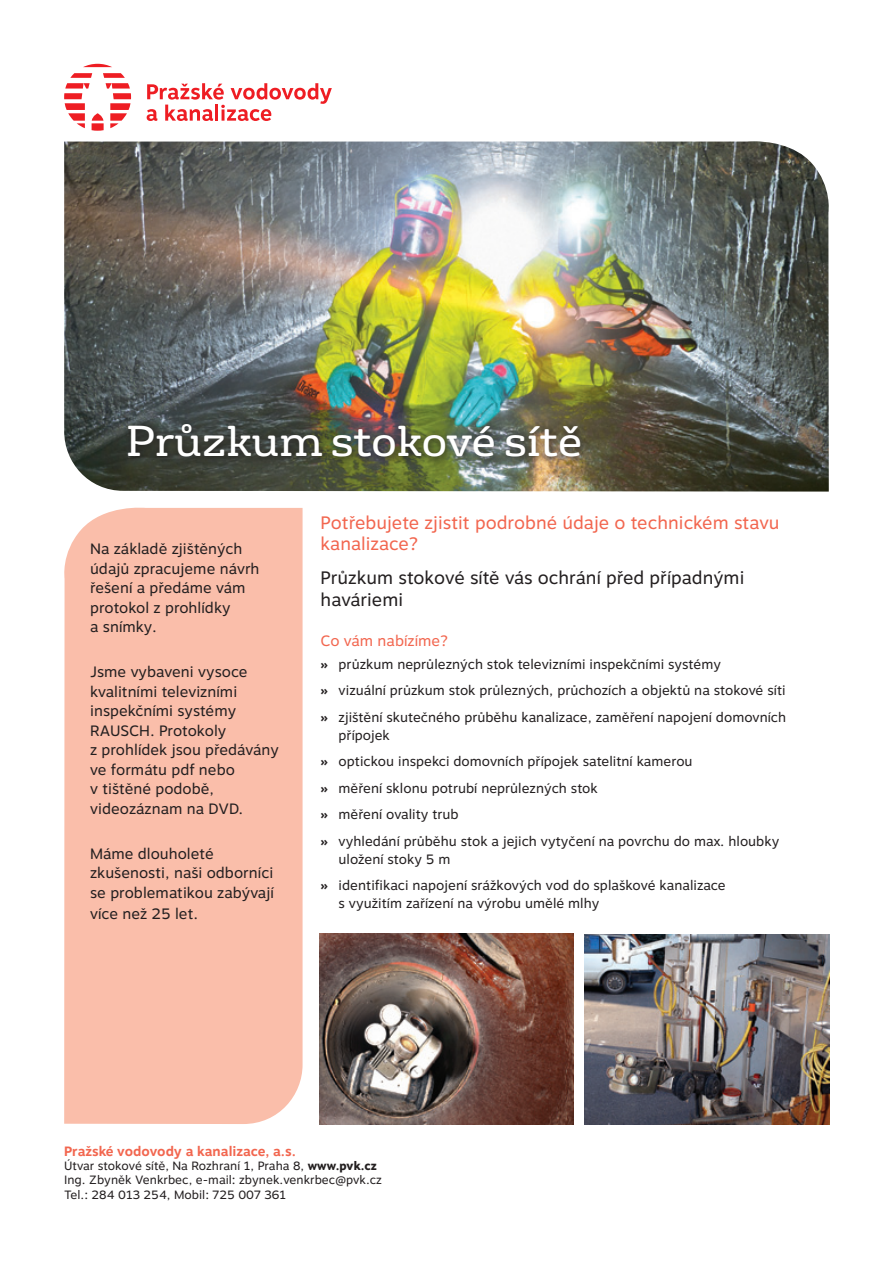
<style>
.page{position:relative;width:893px;height:1263px;background:#fff}
.page>*{position:absolute;margin:0;border:0;box-sizing:border-box;transform-origin:0 0}
.t1{font:42px "FS Rufus";color:#fff}
.t2{font:18px/21.6px "Motiva Sans";color:#f2664f}
.t3{font:18px/21.6px "Motiva Sans";color:#231f20}
.t4{font:15px/19.5px "Motiva Sans";color:#231f20}
.t5{font:15px "Motiva Sans";color:#f2664f}
.t6{font:13.5px/18px "Motiva Sans";color:#231f20}
.t7{font:700 13.5px "Motiva Sans";color:#f2664f}
.t8{font:12px "Motiva Sans";color:#231f20}
.s1{font-weight:800}
</style>
<div class="page">
<div style="left:64px;top:507px;width:239px;height:617px;background:#fabeaa"></div>
<img style="left:64px;top:141px;width:765px;height:351px">
<img style="left:122px;top:418px;width:468px;height:48px">
<svg style="left:83px;top:64px;width:29px;height:3px"></svg>
<svg style="left:64px;top:73px;width:67px;height:58px"></svg>
<svg style="left:147px;top:83px;width:185px;height:38px"></svg>
<img style="left:320px;top:933px;width:253px;height:191px">
<img style="left:584px;top:934px;width:245px;height:190px">
<p class="t1" style="left:126px;top:406px;width:458px">Průzkum stokové sítě</p>
<p class="t4" style="left:90px;top:539px;width:171px">Na základě zjištěných údajů zpracujeme návrh řešení a předáme vám protokol z prohlídky<br>a snímky.</p>
<p class="t4" style="left:90px;top:662px;width:190px">Jsme vybaveni vysoce kvalitními televizními inspekčními systémy<br>RAUSCH. Protokoly<br>z prohlídek jsou předávány ve formátu pdf nebo<br>v tištěné podobě, videozáznam na DVD.</p>
<p class="t4" style="left:90px;top:844px;width:185px">Máme dlouholeté zkušenosti, naši odborníci se problematikou zabývají</p>
<p class="t4" style="left:90px;top:904px;width:110px">více než 25 let.</p>
<p class="t2" style="left:321px;top:512px;width:460px">Potřebujete zjistit podrobné údaje o technickém stavu kanalizace?</p>
<p class="t3" style="left:321px;top:567px;width:425px">Průzkum stokové sítě vás ochrání před případnými haváriemi</p>
<p class="t5" style="left:321px;top:630px;width:129px">Co vám nabízíme?</p>
<p class="t6" style="left:321px;top:655px;width:402px"><span class="s1">»</span> průzkum neprůlezných stok televizními inspekčními systémy</p>
<p class="t6" style="left:321px;top:681px;width:467px"><span class="s1">»</span> vizuální průzkum stok průlezných, průchozích a objektů na stokové síti</p>
<p class="t6" style="left:339px;top:708px;width:449px;text-indent:-18px"><span class="s1">»</span> zjištění skutečného průběhu kanalizace, zaměření napojení domovních přípojek</p>
<p class="t6" style="left:321px;top:752px;width:373px"><span class="s1">»</span> optickou inspekci domovních přípojek satelitní kamerou</p>
<p class="t6" style="left:321px;top:779px;width:279px"><span class="s1">»</span> měření sklonu potrubí neprůlezných stok</p>
<p class="t6" style="left:321px;top:805px;width:140px"><span class="s1">»</span> měření ovality trub</p>
<p class="t6" style="left:339px;top:832px;width:442px;text-indent:-18px"><span class="s1">»</span> vyhledání průběhu stok a jejich vytyčení na povrchu do max. hloubky uložení stoky 5 m</p>
<p class="t6" style="left:339px;top:876px;width:389px;text-indent:-18px"><span class="s1">»</span> identifikaci napojení srážkových vod do splaškové kanalizace s využitím zařízení na výrobu umělé mlhy</p>
<p class="t7" style="left:64px;top:1141px;width:233px">Pražské vodovody a kanalizace, a.s.</p>
<p class="t8" style="left:64px;top:1157px;width:314px">Útvar stokové sítě, Na Rozhraní 1, Praha 8, <span class="s1">www.pvk.cz</span></p>
<p class="t8" style="left:64px;top:1171px;width:319px">Ing. Zbyněk Venkrbec, e-mail: zbynek.venkrbec@pvk.cz</p>
<p class="t8" style="left:64px;top:1186px;width:224px">Tel.: 284 013 254, Mobil: 725 007 361</p>
</div>
